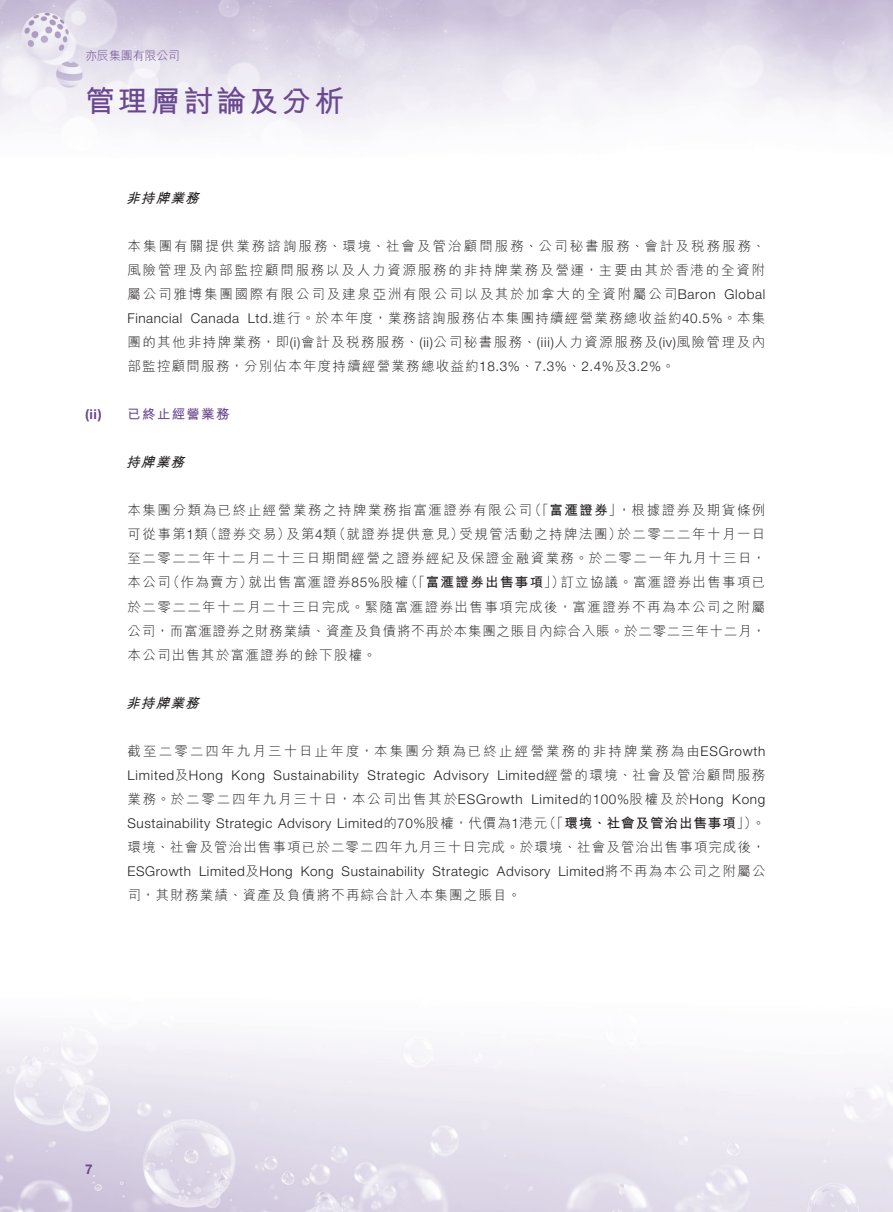
<style>
.page{position:relative;width:893px;height:1212px;background:#fff}
.page>*{position:absolute;margin:0;border:0;box-sizing:border-box;transform-origin:0 0}
.t1{font:700 30px "M Hei HK";letter-spacing:.09em;color:#69488f}
.t2{font:300 13.5px/24px "M Hei HK";letter-spacing:.105em;color:#231f20}
.t3{font:300 13.5px "Helvetica Neue LT Std";letter-spacing:.04em;color:#231f20}
.t4{font:300 13.5px/24px "M Hei HK";letter-spacing:.135em;color:#231f20}
.t5{font:300 13.5px/24px "M Hei HK";letter-spacing:.13em;color:#231f20}
.t6{font:300 13.5px/24px "M Hei HK";letter-spacing:.155em;color:#231f20;text-align:right}
.t7{font:300 13.5px/24px "M Hei HK";letter-spacing:.08em;color:#231f20;text-align:right}
.t8{font:700 13.5px "M Hei HK";letter-spacing:.1em;color:#231f20}
.t9{font:700 13.5px "M Hei HK";letter-spacing:.07em;color:#231f20}
.t10{font:italic 700 13.5px "M Hei HK";color:#231f20}
.t11{font:700 13.5px "M Hei HK";letter-spacing:.09em;color:#69488f}
.t12{font:700 13.5px "Helvetica Neue LT Std";color:#69488f}
.t13{font:300 12px "M Hei HK";letter-spacing:-.01em;color:#69488f}
.s1{font-family:"Helvetica Neue LT Std"}
.s2{font-weight:300}
.s3{font-family:"M Hei HK"}
</style>
<div class="page">
<img style="left:0;top:0;width:893px;height:1212px">
<p class="t13" style="left:85px;top:49px;width:96px">亦辰集團有限公司</p>
<h1 class="t1" style="left:85px;top:79px;width:261px">管理層討論及分析</h1>
<p class="t12" style="left:85px;top:406px;width:18px">(ii)</p>
<p class="t10" style="left:126px;top:189px;width:79px">非持牌業務</p>
<p class="t5" style="left:128px;top:234px;width:639px">本集團有關提供業務諮詢服務、環境、社會及管治顧問服務、公司秘書服務、會計及稅務服務、風險管理及內部監控顧問服務以及人力資源服務的非持牌業務及營運，主要由其於香港的全資附</p>
<p class="t3" style="left:724px;top:286px;width:43px">Global</p>
<p class="t4" style="left:248px;top:282px;width:519px;text-indent:-120px">屬公司雅博集團國際有限公司及建泉亞洲有限公司以及其於加拿大的全資附屬公司<span class="s1">Baron<br>Ltd.</span>進行。於本年度，業務諮詢服務佔本集團持續經營業務總收益約<span class="s1">40.5%</span>。本集</p>
<p class="t3" style="left:191px;top:310px;width:50px">Canada</p>
<p class="t3" style="left:128px;top:310px;width:56px">Financial</p>
<p class="t2" style="left:128px;top:330px;width:639px">團的其他非持牌業務，即 <span class="s1">)i(</span> 會計及稅務服務、<span class="s1">( )i i</span> 公司秘書服務、<span class="s1">(iii)</span>人力資源服務及 <span class="s1">i v( )</span>風險管理及內部監控顧問服務，分別佔本年度持續經營業務總收益約<span class="s1">18.3%</span>、<span class="s1">7.3%</span>、<span class="s1">2.4%</span>及<span class="s1">3.2%</span>。</p>
<p class="t11" style="left:128px;top:405px;width:103px">已終止經營業務</p>
<p class="t10" style="left:126px;top:453px;width:64px">持牌業務</p>
<p class="t8" style="left:528px;top:501px;width:95px"><span class="s2">（「</span>富滙證券<span class="s2">」</span></p>
<p class="t2" style="left:128px;top:498px;width:406px">本集團分類為已終止經營業務之持牌業務指富滙證券有限公司</p>
<p class="t2" style="left:618px;top:498px;width:149px">，根據證券及期貨條例</p>
<p class="t2" style="left:204px;top:522px;width:88px">（證券交易）</p>
<p class="t2" style="left:333px;top:522px;width:133px">（就證券提供意見）</p>
<p class="t2" style="left:460px;top:522px;width:163px">受規管活動之持牌法團）</p>
<p class="t2" style="left:128px;top:522px;width:82px">可從事第 類<span class="s1">1</span></p>
<p class="t2" style="left:128px;top:546px;width:639px">至二零二二年十二月二十三日期間經營之證券經紀及保證金融資業務。於二零二一年九月十三日，</p>
<p class="t2" style="left:560px;top:570px;width:207px">訂立協議。富滙證券出售事項已</p>
<p class="t2" style="left:286px;top:522px;width:52px">及第 類<span class="s1">4</span></p>
<p class="t2" style="left:617px;top:522px;width:149px">於二零二二年十月一日</p>
<p class="t2" style="left:166px;top:570px;width:88px">（作為賣方）</p>
<p class="t8" style="left:404px;top:573px;width:162px"><span class="s2">（「</span>富滙證券出售事項<span class="s2">」）</span></p>
<p class="t2" style="left:248px;top:570px;width:162px">就出售富滙證券<span class="s1">85%</span>股權</p>
<p class="t2" style="left:128px;top:570px;width:639px">本公司<br>於二零二二年十二月二十三日完成。緊隨富滙證券出售事項完成後，富滙證券不再為本公司之附屬公司，而富滙證券之財務業績、資產及負債將不再於本集團之賬目內綜合入賬。於二零二三年十二月，本公司出售其於富滙證券的餘下股權。</p>
<p class="t10" style="left:126px;top:693px;width:79px">非持牌業務</p>
<p class="t6" style="left:128px;top:738px;width:639px">截至二零二四年九月三十日止年度，本集團分類為已終止經營業務的非持牌業務為由<span class="s1">ESGrowth<br>Limited</span>經營的環境、社會及管治顧問服務</p>
<p class="t3" style="left:128px;top:766px;width:97px">Limited<span class="s3">及</span>Hong</p>
<p class="t3" style="left:274px;top:766px;width:87px">Sustainability</p>
<p class="t3" style="left:367px;top:766px;width:59px">Strategic</p>
<p class="t3" style="left:232px;top:766px;width:35px">Kong</p>
<p class="t3" style="left:434px;top:766px;width:56px">Advisory</p>
<p class="t4" style="left:128px;top:786px;width:397px">業務。於二零二四年九月三十日，本公司出售其於<span class="s1">ESGrowth</span></p>
<p class="t3" style="left:531px;top:790px;width:194px">Limited<span class="s3">的</span>100%<span class="s3">股權及於</span>Hong</p>
<p class="t3" style="left:732px;top:790px;width:35px">Kong</p>
<p class="t9" style="left:543px;top:813px;width:216px"><span class="s2">（「</span>環境、社會及管治出售事項 <span class="s2">(「</span></p>
<p class="t3" style="left:128px;top:814px;width:421px">Sustainability Strategic Advisory Limited<span class="s3">的</span>70%<span class="s3">股權，代價為</span>1<span class="s3">港元</span></p>
<p class="t7" style="left:128px;top:834px;width:640px">環境、社會及管治出售事項已於二零二四年九月三十日完成。於環境、社會及管治出售事項完成後，<br><span class="s1">Limited</span>將不再為本公司之附屬公</p>
<p class="t2" style="left:752px;top:810px;width:15px">。</p>
<p class="t3" style="left:199px;top:862px;width:95px">Limited<span class="s3">及</span>Hong</p>
<p class="t3" style="left:128px;top:862px;width:65px">ESGrowth</p>
<p class="t2" style="left:128px;top:882px;width:395px">司，其財務業績、資產及負債將不再綜合計入本集團之賬目。</p>
<p class="t3" style="left:342px;top:862px;width:84px">Sustainability</p>
<p class="t3" style="left:433px;top:862px;width:58px">Strategic</p>
<p class="t3" style="left:301px;top:862px;width:34px">Kong</p>
<p class="t3" style="left:497px;top:862px;width:55px">Advisory</p>
<p class="t12" style="left:85px;top:1161px;width:9px">7</p>
</div>
